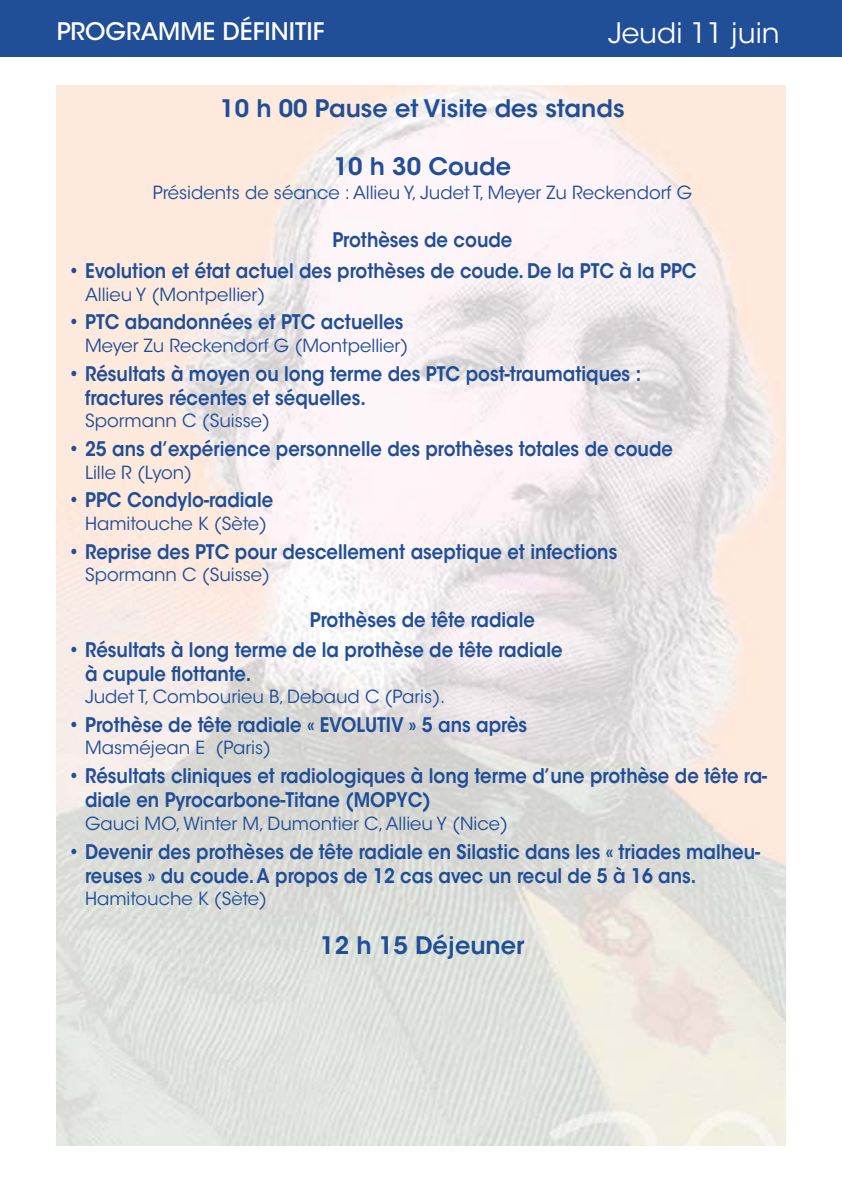
<style>
.page{position:relative;width:842px;height:1191px;background:#fff}
.page>*{position:absolute;margin:0;border:0;box-sizing:border-box;transform-origin:0 0}
.t1{font:28px "ITC Avant Garde Std";color:#fff}
.t2{font:600 24px "ITC Avant Garde Std";color:#204e97}
.t3{font:500 24px "ITC Avant Garde Std";color:#fff}
.t4{font:600 20px/24px "ITC Avant Garde Std";color:#204e97;scale:.9 1}
.t5{font:18px "ITC Avant Garde Std";color:#204e97}
</style>
<div class="page">
<img style="left:57px;top:85px;width:728px;height:1060px">
<div style="left:0;top:0;width:842px;height:57px;background:#204e97"></div>
<p class="t3" style="left:57px;top:18px;width:269px">PROGRAMME DÉFINITIF</p>
<h1 class="t1" style="left:608px;top:23px;width:173px">Jeudi 11 juin</h1>
<p class="t2" style="left:220px;top:99px;width:406px">10 h 00 Pause et Visite des stands</p>
<p class="t2" style="left:334px;top:157px;width:179px">10 h 30 Coude</p>
<p class="t5" style="left:153px;top:186px;width:541px">Présidents de séance : Allieu Y, Judet T, Meyer Zu Reckendorf G</p>
<p class="t4" style="left:332px;top:230px;width:202px">Prothèses de coude</p>
<p class="t4" style="left:68px;top:261px;width:700px">• Evolution et état actuel des prothèses de coude. De la PTC à la PPC</p>
<p class="t5" style="left:85px;top:287px;width:182px">Allieu Y (Montpellier)</p>
<p class="t4" style="left:68px;top:312px;width:374px">• PTC abandonnées et PTC actuelles</p>
<p class="t5" style="left:85px;top:339px;width:325px">Meyer Zu Reckendorf G (Montpellier)</p>
<p class="t4" style="left:85px;top:364px;width:619px;text-indent:-17px">• Résultats à moyen ou long terme des PTC post-traumatiques : fractures récentes et séquelles.</p>
<p class="t5" style="left:85px;top:414px;width:187px">Spormann C (Suisse)</p>
<p class="t4" style="left:68px;top:439px;width:674px">• 25 ans d’expérience personnelle des prothèses totales de coude</p>
<p class="t5" style="left:85px;top:465px;width:109px">Lille R (Lyon)</p>
<p class="t4" style="left:68px;top:490px;width:230px">• PPC Condylo-radiale</p>
<p class="t5" style="left:85px;top:516px;width:184px">Hamitouche K (Sète)</p>
<p class="t4" style="left:68px;top:541px;width:612px">• Reprise des PTC pour descellement aseptique et infections</p>
<p class="t5" style="left:85px;top:568px;width:187px">Spormann C (Suisse)</p>
<p class="t4" style="left:310px;top:610px;width:252px">Prothèses de tête radiale</p>
<p class="t4" style="left:85px;top:639px;width:532px;text-indent:-17px">• Résultats à long terme de la prothèse de tête radiale à cupule flottante.</p>
<p class="t5" style="left:85px;top:690px;width:362px">Judet T, Combourieu B, Debaud C (Paris).</p>
<p class="t4" style="left:68px;top:715px;width:512px">• Prothèse de tête radiale « EVOLUTIV » 5 ans après</p>
<p class="t5" style="left:85px;top:741px;width:188px">Masméjean E (Paris)</p>
<p class="t4" style="left:85px;top:766px;width:759px;text-indent:-17px">• Résultats cliniques et radiologiques à long terme d’une prothèse de tête ra&shy;diale en Pyrocarbone-Titane (MOPYC)</p>
<p class="t5" style="left:85px;top:816px;width:424px">Gauci MO, Winter M, Dumontier C, Allieu Y (Nice)</p>
<p class="t4" style="left:85px;top:841px;width:751px;text-indent:-17px">• Devenir des prothèses de tête radiale en Silastic dans les « triades malheu&shy;reuses » du coude. A propos de 12 cas avec un recul de 5 à 16 ans.</p>
<p class="t5" style="left:85px;top:891px;width:184px">Hamitouche K (Sète)</p>
<p class="t2" style="left:320px;top:936px;width:206px">12 h 15 Déjeuner</p>
</div>
